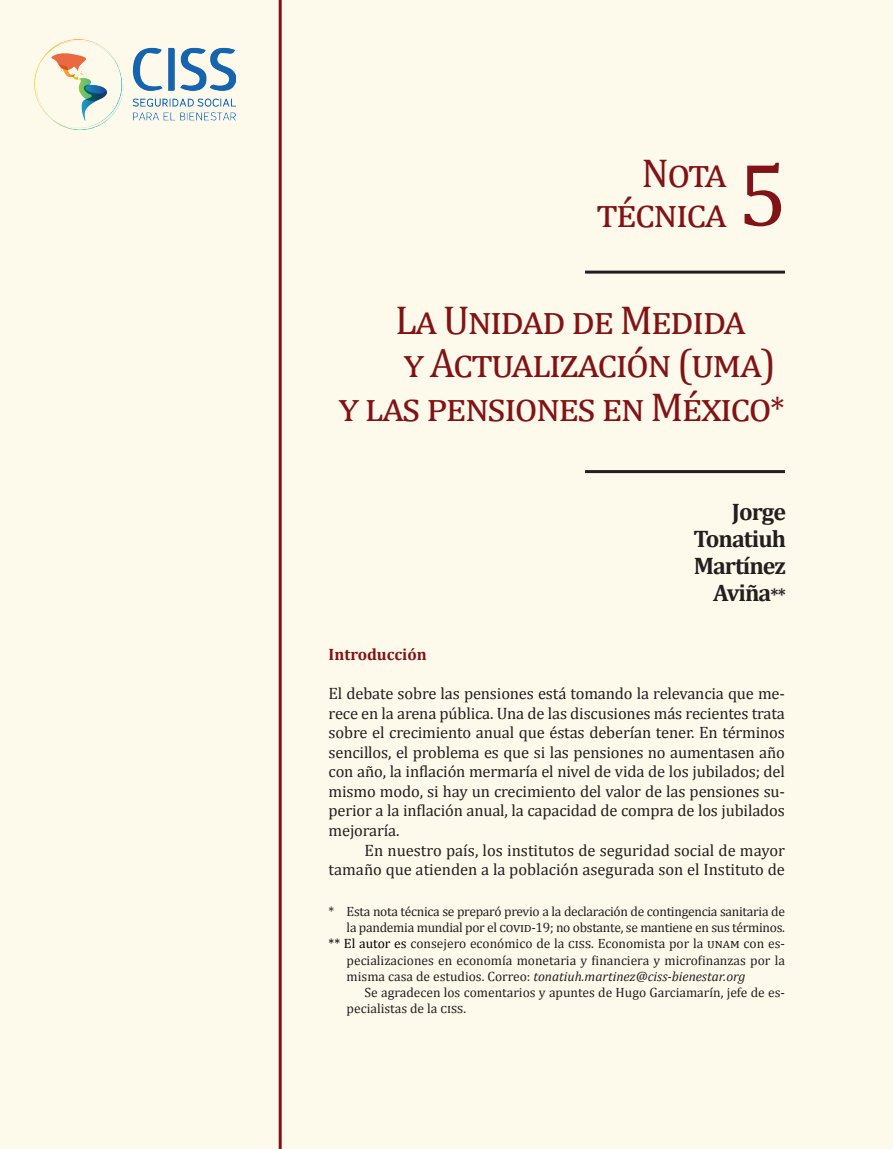
<style>
.page{position:relative;width:893px;height:1149px;background:#fff}
.page>*{position:absolute;margin:0;border:0;box-sizing:border-box;transform-origin:0 0}
.t1{font:90px "Cambria";color:#811316}
.t2{font:40.5px/40.5px "Cambria";letter-spacing:-.04em;color:#811316;text-align:right}
.t3{font:700 24px/27px "Cambria";letter-spacing:-.04em;color:#231f20;text-align:right}
.t4{font:16.5px/19.5px "Cambria";color:#231f20;text-align:justify}
.t5{font:700 16.5px "Cambria";color:#811316}
.t6{font:13.5px "Cambria";color:#231f20}
.t7{font:13.5px "Cambria";letter-spacing:-.02em;color:#231f20}
.t8{font:italic 13.5px "Cambria";color:#231f20}
.s1{font-size:34.5px}
.s2{font-size:18px}
.s3{color:#000001}
.s4{font-style:normal}
</style>
<div class="page">
<div style="left:0;top:0;width:893px;height:1148px;background:#fefaeb"></div>
<img style="left:34px;top:39px;width:202px;height:91px">
<hr style="left:585px;top:470px;width:200px;height:3px;background:#231f20">
<hr style="left:585px;top:270px;width:200px;height:3px;background:#231f20">
<hr style="left:279px;top:0;width:3px;height:1148px;background:#811316">
<h2 class="t2" style="left:596px;top:153px;width:130px">Nota técnica</h2>
<h1 class="t1" style="left:738px;top:140px;width:51px">5</h1>
<h2 class="t2" style="left:395px;top:299px;width:350px">La Unidad de Medida</h2>
<h2 class="t2" style="left:403px;top:343px;width:374px">y Actualización (uma)</h2>
<h2 class="t2" style="left:338px;top:386px;width:448px">y las pensiones en México<span class="s1">*</span></h2>
<h3 class="t3" style="left:694px;top:497px;width:94px">Jorge<br>Tonatiuh<br>Martínez<br>Aviña<span class="s2">**</span></h3>
<p class="t5" style="left:329px;top:642px;width:100px">Introducción</p>
<p class="t4" style="left:329px;top:683px;width:458px">El debate sobre las pensiones está tomando la relevancia que me&shy;rece en la arena pública. Una de las discusiones más recientes trata sobre el crecimiento anual que éstas deberían tener. En términos sencillos, el problema es que si las pensiones no aumentasen año con año, la inflación mermaría el nivel de vida de los jubilados; del mismo modo, si hay un crecimiento del valor de las pensiones su&shy;perior a la inflación anual, la capacidad de compra de los jubilados mejoraría.</p>
<p class="t4" style="left:329px;top:840px;width:458px;text-align:right">En nuestro país, los institutos de seguridad social de mayor tamaño que atienden a la población asegurada son el Instituto de</p>
<p class="t7" style="left:329px;top:902px;width:458px">* Esta nota técnica se preparó previo a la declaración de contingencia sanitaria de</p>
<p class="t7" style="left:347px;top:919px;width:440px">la pandemia mundial por el covid-19; no obstante, se mantiene en sus términos.</p>
<p class="t6" style="left:329px;top:935px;width:458px"><span class="s3">** El autor es</span> consejero económico de la ciss. Economista por la unam con es-</p>
<p class="t6" style="left:347px;top:951px;width:440px">pecializaciones en economía monetaria y financiera y microfinanzas por la</p>
<p class="t8" style="left:347px;top:966px;width:400px"><span class="s4">misma casa de estudios. Correo:</span> tonatiuh.martinez@ciss-bienestar.org</p>
<p class="t6" style="left:365px;top:983px;width:422px">Se agradecen los comentarios y apuntes de Hugo Garciamarín, jefe de es-</p>
<p class="t6" style="left:347px;top:1000px;width:121px">pecialistas de la ciss.</p>
</div>
